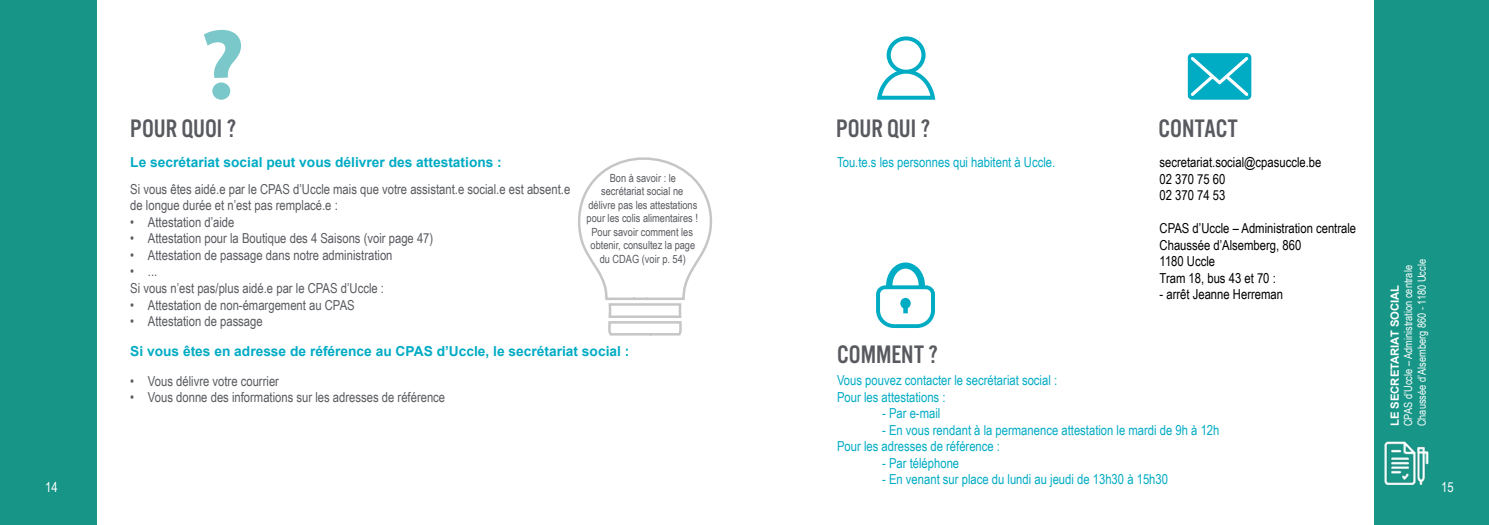
<style>
.page{position:relative;width:1489px;height:525px;background:#fff}
.page>*{position:absolute;margin:0;border:0;box-sizing:border-box;transform-origin:0 0}
.t1{font:26.25px "Alternate Got No 3 D";color:#585a5f}
.t2{font:13.75px/16.5px "Arial Narrow";color:#585a5f}
.t3{font:13.75px/16.5px "Arial Narrow";color:#00abc4}
.t4{font:13.75px/16.5px "Arial Narrow";color:#000}
.t5{font:700 13.75px "Arial";color:#00abc4}
.t6{font:13.75px "Arial Narrow";color:#fff}
.t7{font:11.25px/13.5px "Arial Narrow";color:#585a5f;text-align:center}
.t8{font:11.25px/13.5px "Arial Narrow";color:#fff}
.t9{font:700 11.25px "Arial";color:#fff}
</style>
<div class="page">
<div style="left:0;top:0;width:1488px;height:524px;background:#179587"></div>
<div style="left:97px;top:0;width:1276px;height:524px;background:#fff"></div>
<svg style="left:877px;top:36px;width:58px;height:64px"></svg>
<svg style="left:1187px;top:53px;width:64px;height:47px;background:#29b8cd"></svg>
<svg style="left:204px;top:29px;width:37px;height:71px"></svg>
<svg style="left:876px;top:262px;width:59px;height:66px"></svg>
<img style="left:1384px;top:441px;width:45px;height:43px">
<svg style="left:578px;top:157px;width:134px;height:179px"></svg>
<h1 class="t1" style="left:130px;top:114px;width:107px">POUR QUOI ?</h1>
<h1 class="t1" style="left:836px;top:114px;width:95px">POUR QUI ?</h1>
<h1 class="t1" style="left:1158px;top:114px;width:81px">CONTACT</h1>
<p class="t3" style="left:837px;top:154px;width:220px">Tou.te.s les personnes qui habitent à Uccle.</p>
<p class="t4" style="left:1159px;top:154px;width:163px">secretariat.social@cpasuccle.be<br>02 370 75 60<br>02 370 74 53</p>
<p class="t4" style="left:1159px;top:220px;width:198px">CPAS d’Uccle – Administration centrale<br>Chaussée d’Alsemberg, 860<br>1180 Uccle<br>Tram 18, bus 43 et 70 :</p>
<p class="t4" style="left:1159px;top:286px;width:125px">- arrêt Jeanne Herreman</p>
<p class="t5" style="left:130px;top:153px;width:373px">Le secrétariat social peut vous délivrer des attestations :</p>
<p class="t7" style="left:586px;top:171px;width:113px">Bon à savoir : le secrétariat social ne délivre pas les attestations pour les colis alimentaires !<br>Pour savoir comment les obtenir, consultez la page du CDAG (voir p. 54)</p>
<p class="t2" style="left:130px;top:180px;width:441px">Si vous êtes aidé.e par le CPAS d’Uccle mais que votre assistant.e social.e est absent.e de longue durée et n’est pas remplacé.e :</p>
<p class="t2" style="left:130px;top:213px;width:106px">• Attestation d’aide</p>
<p class="t2" style="left:130px;top:230px;width:304px">• Attestation pour la Boutique des 4 Saisons (voir page 47)</p>
<p class="t2" style="left:130px;top:246px;width:264px">• Attestation de passage dans notre administration</p>
<p class="t2" style="left:130px;top:263px;width:255px">• ...<br>Si vous n’est pas/plus aidé.e par le CPAS d’Uccle :</p>
<p class="t2" style="left:130px;top:296px;width:226px">• Attestation de non-émargement au CPAS</p>
<p class="t2" style="left:130px;top:312px;width:134px">• Attestation de passage</p>
<p class="t8" style="left:1400px;top:426px;width:169px;rotate:-90deg">CPAS d’Uccle – Administration centrale<br>Chaussée d’Alsemberg 860 - 1180 Uccle</p>
<p class="t9" style="left:1386px;top:426px;width:143px;rotate:-90deg">LE SECRETARIAT SOCIAL</p>
<h1 class="t1" style="left:837px;top:340px;width:102px">COMMENT ?</h1>
<p class="t5" style="left:130px;top:341px;width:500px">Si vous êtes en adresse de référence au CPAS d’Uccle, le secrétariat social :</p>
<p class="t3" style="left:837px;top:371px;width:221px">Vous pouvez contacter le secrétariat social :<br>Pour les attestations :</p>
<p class="t3" style="left:882px;top:404px;width:60px">- Par e-mail</p>
<p class="t3" style="left:837px;top:421px;width:384px;text-indent:45px">- En vous rendant à la permanence attestation le mardi de 9h à 12h<br>Pour les adresses de référence :</p>
<p class="t3" style="left:882px;top:454px;width:79px">- Par téléphone</p>
<p class="t3" style="left:882px;top:470px;width:287px">- En venant sur place du lundi au jeudi de 13h30 à 15h30</p>
<p class="t2" style="left:130px;top:372px;width:150px">• Vous délivre votre courrier</p>
<p class="t2" style="left:130px;top:388px;width:316px">• Vous donne des informations sur les adresses de référence</p>
<p class="t6" style="left:45px;top:477px;width:14px">14</p>
<p class="t6" style="left:1441px;top:477px;width:14px">15</p>
</div>
